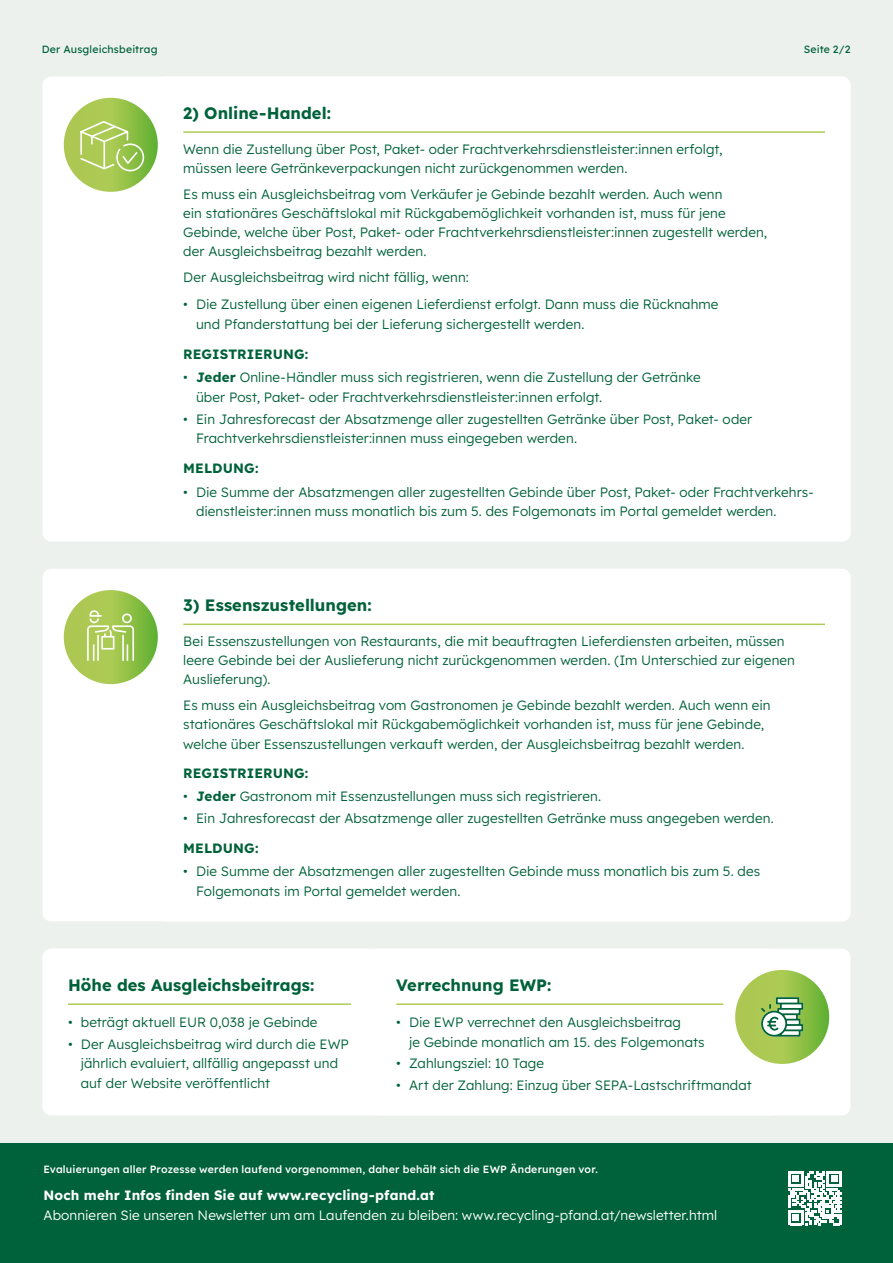
<style>
.page{position:relative;width:893px;height:1263px;background:#edf1ee}
.page>*{position:absolute;margin:0;border:0;box-sizing:border-box;transform-origin:0 0}
.t1{font:700 16.5px "Lexend";letter-spacing:.005em;color:#00623a}
.t2{font:300 13.5px/19.2px "Lexend";letter-spacing:.005em;color:#00623a}
.t3{font:300 13.5px "Lexend";letter-spacing:.005em;color:#fff}
.t4{font:700 13.5px "Lexend";letter-spacing:.01em;color:#fff}
.t5{font:700 13.5px "Lexend";letter-spacing:.01em;color:#00623a}
.t6{font:500 10.5px "Lexend";letter-spacing:.02em;color:#fff}
.t7{font:10.5px "Lexend";letter-spacing:.015em;color:#00623a}
.s1{font-weight:700}
</style>
<div class="page">
<div style="left:43px;top:77px;width:807px;height:464px;background:#fff;border-radius:9px"></div>
<div style="left:43px;top:569px;width:807px;height:352px;background:#fff;border-radius:9px"></div>
<hr style="left:183px;top:131px;width:642px;height:2px;background:#aecc53">
<hr style="left:183px;top:624px;width:642px;height:1px;background:#aecc53">
<div style="left:43px;top:949px;width:807px;height:166px;background:#fff;border-radius:9px"></div>
<hr style="left:68px;top:1003px;width:283px;height:2px;background:#aecc53">
<hr style="left:396px;top:1003px;width:327px;height:2px;background:#aecc53">
<svg style="left:735px;top:970px;width:94px;height:94px;background:#9ac34c"></svg>
<svg style="left:761px;top:997px;width:42px;height:40px"></svg>
<div style="left:0;top:1144px;width:893px;height:119px;background:#00623a"></div>
<svg style="left:788px;top:1171px;width:54px;height:54px"></svg>
<svg style="left:64px;top:98px;width:94px;height:94px;background:#9bc44d"></svg>
<svg style="left:79px;top:120px;width:66px;height:52px;background:#accd68"></svg>
<svg style="left:64px;top:590px;width:94px;height:94px;background:#99c34c"></svg>
<svg style="left:86px;top:609px;width:49px;height:53px;background:#b5d272"></svg>
<div style="left:101px;top:636px;width:13px;height:13px;border:2px solid #fff"></div>
<p class="t7" style="left:42px;top:42px;width:117px">Der Ausgleichsbeitrag</p>
<p class="t7" style="left:804px;top:42px;width:48px">Seite 2/2</p>
<p class="t1" style="left:183px;top:100px;width:149px">2) Online-Handel:</p>
<p class="t2" style="left:183px;top:139px;width:541px">Wenn die Zustellung über Post, Paket- oder Frachtverkehrsdienstleister:innen erfolgt, müssen leere Getränkeverpackungen nicht zurückgenommen werden.</p>
<p class="t2" style="left:183px;top:184px;width:585px">Es muss ein Ausgleichsbeitrag vom Verkäufer je Gebinde bezahlt werden. Auch wenn<br>ein stationäres Geschäftslokal mit Rückgabemöglichkeit vorhanden ist, muss für jene Gebinde, welche über Post, Paket- oder Frachtverkehrsdienstleister:innen zugestellt werden, der Ausgleichsbeitrag bezahlt werden.</p>
<p class="t2" style="left:183px;top:267px;width:287px">Der Ausgleichsbeitrag wird nicht fällig, wenn:</p>
<p class="t2" style="left:196px;top:294px;width:524px;text-indent:-13px">• Die Zustellung über einen eigenen Lieferdienst erfolgt. Dann muss die Rücknahme und Pfanderstattung bei der Lieferung sichergestellt werden.</p>
<p class="t5" style="left:183px;top:343px;width:127px">REGISTRIERUNG:</p>
<p class="t2" style="left:196px;top:367px;width:506px;text-indent:-13px">• <span class="s1">Jeder</span> Online-Händler muss sich registrieren, wenn die Zustellung der Getränke über Post, Paket- oder Frachtverkehrsdienstleister:innen erfolgt.</p>
<p class="t2" style="left:196px;top:408px;width:558px;text-indent:-13px">• Ein Jahresforecast der Absatzmenge aller zugestellten Getränke über Post, Paket- oder<br>Frachtverkehrsdienstleister:innen muss eingegeben werden.</p>
<p class="t5" style="left:183px;top:457px;width:77px">MELDUNG:</p>
<p class="t2" style="left:196px;top:481px;width:618px;text-indent:-13px">• Die Summe der Absatzmengen aller zugestellten Gebinde über Post, Paket- oder Frachtverkehrs&shy;dienstleister:innen muss monatlich bis zum 5. des Folgemonats im Portal gemeldet werden.</p>
<p class="t1" style="left:183px;top:592px;width:190px">3) Essenszustellungen:</p>
<p class="t2" style="left:183px;top:631px;width:613px">Bei Essenszustellungen von Restaurants, die mit beauftragten Lieferdiensten arbeiten, müssen leere Gebinde bei der Auslieferung nicht zurückgenommen werden. (Im Unterschied zur eigenen<br>Auslieferung).</p>
<p class="t2" style="left:183px;top:695px;width:589px">Es muss ein Ausgleichsbeitrag vom Gastronomen je Gebinde bezahlt werden. Auch wenn ein stationäres Geschäftslokal mit Rückgabemöglichkeit vorhanden ist, muss für jene Gebinde, welche über Essenszustellungen verkauft werden, der Ausgleichsbeitrag bezahlt werden.</p>
<p class="t5" style="left:183px;top:762px;width:127px">REGISTRIERUNG:</p>
<p class="t2" style="left:183px;top:786px;width:419px">• <span class="s1">Jeder</span> Gastronom mit Essenzustellungen muss sich registrieren.</p>
<p class="t2" style="left:183px;top:808px;width:592px">• Ein Jahresforecast der Absatzmenge aller zugestellten Getränke muss angegeben werden.</p>
<p class="t5" style="left:183px;top:837px;width:77px">MELDUNG:</p>
<p class="t2" style="left:196px;top:861px;width:566px;text-indent:-13px">• Die Summe der Absatzmengen aller zugestellten Gebinde muss monatlich bis zum 5. des<br>Folgemonats im Portal gemeldet werden.</p>
<p class="t1" style="left:68px;top:972px;width:248px">Höhe des Ausgleichsbeitrags:</p>
<p class="t2" style="left:68px;top:1012px;width:251px">• beträgt aktuell EUR 0,038 je Gebinde</p>
<p class="t2" style="left:81px;top:1033px;width:270px;text-indent:-13px">• Der Ausgleichsbeitrag wird durch die EWP jährlich evaluiert, allfällig angepasst und auf der Website veröffentlicht</p>
<p class="t1" style="left:396px;top:972px;width:157px">Verrechnung EWP:</p>
<p class="t2" style="left:409px;top:1012px;width:297px;text-indent:-13px">• Die EWP verrechnet den Ausgleichsbeitrag<br>je Gebinde monatlich am 15. des Folgemonats</p>
<p class="t2" style="left:396px;top:1053px;width:149px">• Zahlungsziel: 10 Tage</p>
<p class="t2" style="left:396px;top:1075px;width:357px">• Art der Zahlung: Einzug über SEPA-Lastschriftmandat</p>
<p class="t6" style="left:44px;top:1162px;width:556px">Evaluierungen aller Prozesse werden laufend vorgenommen, daher behält sich die EWP Änderungen vor.</p>
<p class="t4" style="left:44px;top:1185px;width:393px">Noch mehr Infos finden Sie auf www.recycling-pfand.at</p>
<p class="t3" style="left:44px;top:1206px;width:675px">Abonnieren Sie unseren Newsletter um am Laufenden zu bleiben: www.recycling-pfand.at/newsletter.html</p>
</div>
